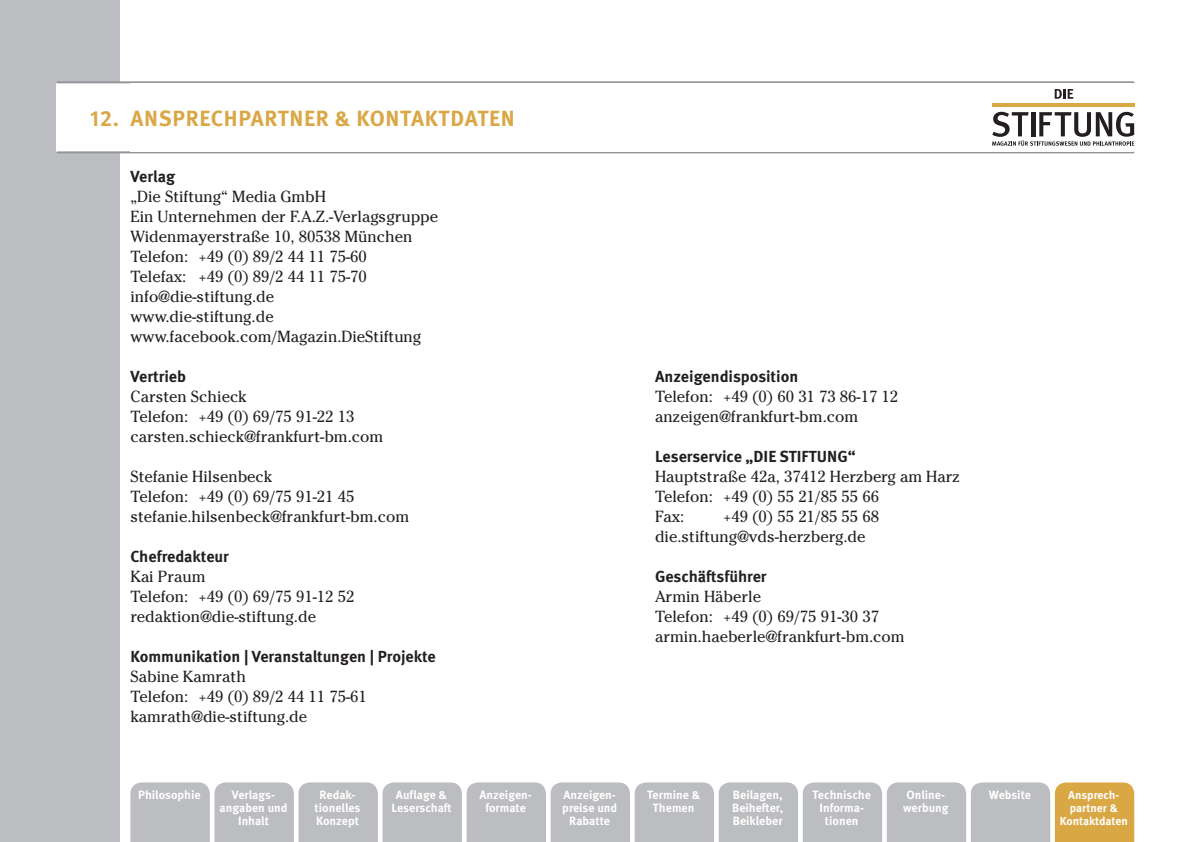
<style>
.page{position:relative;width:1191px;height:842px;background:#fff}
.page>*{position:absolute;margin:0;border:0;box-sizing:border-box;transform-origin:0 0}
.t1{font:700 22px "Meta OT";letter-spacing:.03em;color:#daa745}
.t2{font:16px/20px "Cheltenham Std";color:#231f20}
.t3{font:700 16px "Meta OT";color:#231f20}
.t4{font:700 12px/13px "Meta OT";color:#fff;text-align:center}
.t5{font:700 11.6px/13px "Meta OT";letter-spacing:-.005em;color:#fff;text-align:center}
</style>
<div class="page">
<div style="left:0;top:0;width:119px;height:842px;background:#bcbdc0"></div>
<div style="left:57px;top:83px;width:68px;height:68px;background:#fff"></div>
<hr style="left:57px;top:81px;width:1077px;height:2px;background:#939598">
<hr style="left:57px;top:151px;width:1077px;height:2px;background:#939598">
<svg style="left:1054px;top:89px;width:19px;height:10px"></svg>
<svg style="left:992px;top:112px;width:142px;height:34px"></svg>
<hr style="left:992px;top:104px;width:142px;height:3px;background:#daa745">
<svg style="left:130px;top:782px;width:1004px;height:60px;background:#c2bfba"></svg>
<h1 class="t1" style="left:90px;top:104px;width:426px">12. ANSPRECHPARTNER &amp; KONTAKTDATEN</h1>
<p class="t3" style="left:130px;top:166px;width:46px">Verlag</p>
<p class="t2" style="left:130px;top:187px;width:309px">„Die Stiftung“ Media GmbH<br>Ein Unternehmen der F.A.Z.-Verlagsgruppe<br>Widenmayerstraße 10, 80538 München<br>Telefon: +49 (0) 89/2 44 11 75-60<br>Telefax: +49 (0) 89/2 44 11 75-70 info@die-stiftung.de<br>www.die-stiftung.de www.facebook.com/Magazin.DieStiftung</p>
<p class="t3" style="left:130px;top:366px;width:57px">Vertrieb</p>
<p class="t2" style="left:130px;top:387px;width:254px">Carsten Schieck<br>Telefon: +49 (0) 69/75 91-22 13 carsten.schieck@frankfurt-bm.com</p>
<p class="t2" style="left:130px;top:467px;width:280px">Stefanie Hilsenbeck<br>Telefon: +49 (0) 69/75 91-21 45 stefanie.hilsenbeck@frankfurt-bm.com</p>
<p class="t3" style="left:130px;top:546px;width:100px">Chefredakteur</p>
<p class="t2" style="left:130px;top:567px;width:225px">Kai Praum<br>Telefon: +49 (0) 69/75 91-12 52 redaktion@die-stiftung.de</p>
<p class="t3" style="left:130px;top:646px;width:307px">Kommunikation | Veranstaltungen | Projekte</p>
<p class="t2" style="left:130px;top:667px;width:238px">Sabine Kamrath<br>Telefon: +49 (0) 89/2 44 11 75-61 kamrath@die-stiftung.de</p>
<p class="t3" style="left:655px;top:366px;width:145px">Anzeigendisposition</p>
<p class="t2" style="left:655px;top:387px;width:245px">Telefon: +49 (0) 60 31 73 86-17 12 anzeigen@frankfurt-bm.com</p>
<p class="t3" style="left:655px;top:446px;width:202px">Leserservice „DIE STIFTUNG“</p>
<p class="t2" style="left:655px;top:467px;width:306px">Hauptstraße 42a, 37412 Herzberg am Harz<br>Telefon: +49 (0) 55 21/85 55 66<br>Fax:</p>
<p class="t2" style="left:655px;top:507px;width:225px;text-indent:68px">+49 (0) 55 21/85 55 68 die.stiftung@vds-herzberg.de</p>
<p class="t3" style="left:655px;top:566px;width:113px">Geschäftsführer</p>
<p class="t2" style="left:655px;top:587px;width:251px">Armin Häberle<br>Telefon: +49 (0) 69/75 91-30 37 armin.haeberle@frankfurt-bm.com</p>
<p class="t4" style="left:138px;top:789px;width:64px">Philosophie</p>
<p class="t4" style="left:220px;top:789px;width:69px">Verlags&shy;angaben und<br>Inhalt</p>
<p class="t4" style="left:315px;top:789px;width:47px">Redak&shy;tionelles<br>Konzept</p>
<p class="t4" style="left:391px;top:789px;width:62px">Auflage &amp;<br>Leserschaft</p>
<p class="t4" style="left:479px;top:789px;width:54px">Anzeigen&shy;formate</p>
<p class="t4" style="left:562px;top:789px;width:56px">Anzeigen&shy;preise und<br>Rabatte</p>
<p class="t4" style="left:647px;top:789px;width:55px">Termine &amp;<br>Themen</p>
<p class="t4" style="left:732px;top:789px;width:53px;text-align:justify">Beilagen, Beihefter, Beikleber</p>
<p class="t4" style="left:812px;top:789px;width:60px">Technische<br>Informa&shy;tionen</p>
<p class="t4" style="left:903px;top:789px;width:47px;text-align:left">Online&shy;werbung</p>
<p class="t4" style="left:988px;top:789px;width:44px">Website</p>
<p class="t5" style="left:1059px;top:789px;width:70px">Ansprech&shy;partner &amp;<br>Kontaktdaten</p>
</div>
